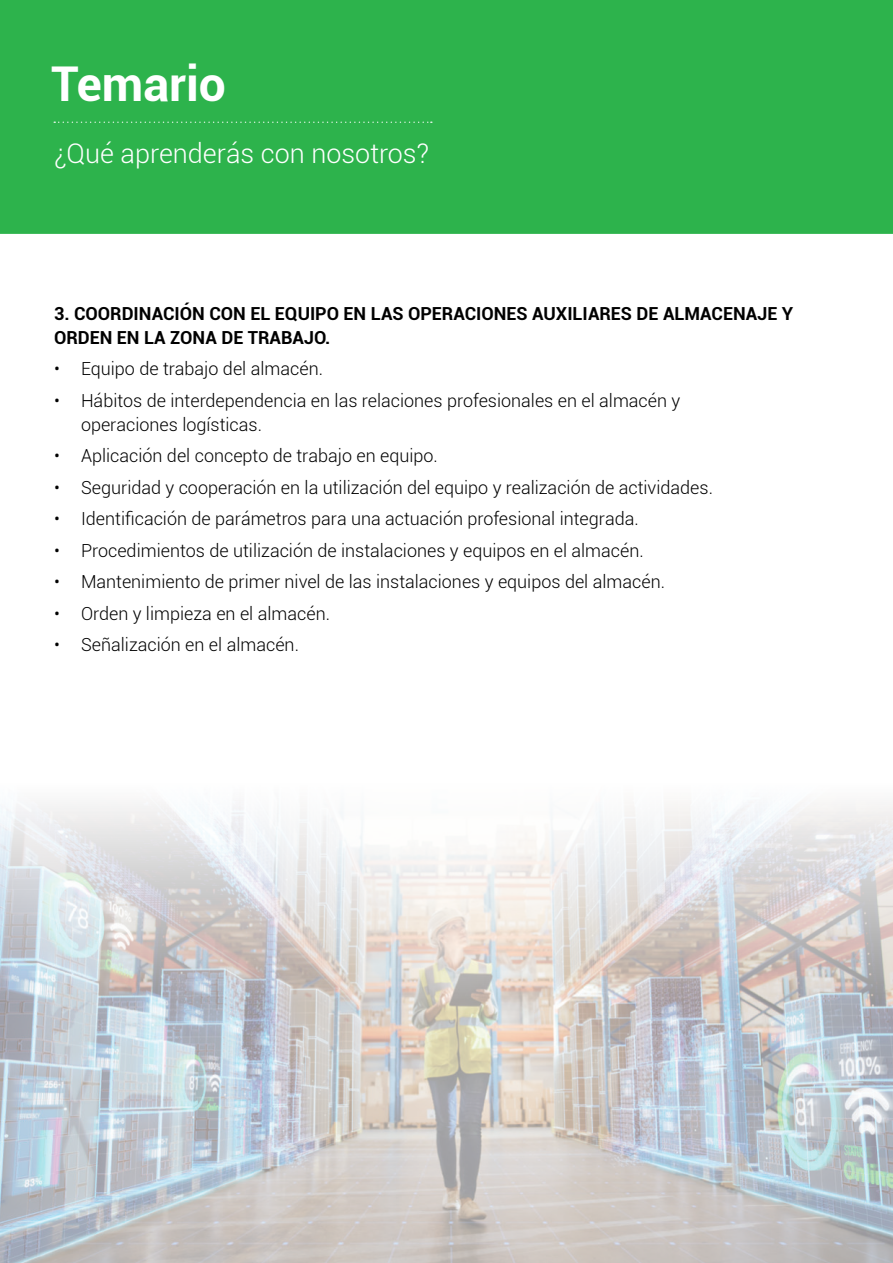
<style>
.page{position:relative;width:893px;height:1263px;background:#fff}
.page>*{position:absolute;margin:0;border:0;box-sizing:border-box;transform-origin:0 0}
.t1{font:700 48px "Roboto";color:#fff}
.t2{font:300 27px "Roboto";color:#fff}
.t3{font:300 18px/24px "Roboto";color:#000}
.t4{font:700 18px/24px "Roboto";color:#000}
</style>
<div class="page">
<div style="left:0;top:0;width:893px;height:234px;background:#2db34c"></div>
<svg style="left:54px;top:121px;width:378px;height:2px"></svg>
<img style="left:0;top:804px;width:893px;height:459px">
<h1 class="t1" style="left:51px;top:64px;width:176px">Temario</h1>
<h2 class="t2" style="left:54px;top:143px;width:376px">¿Qué aprenderás con nosotros?</h2>
<p class="t4" style="left:54px;top:303px;width:741px">3. COORDINACIÓN CON EL EQUIPO EN LAS OPERACIONES AUXILIARES DE ALMACENAJE Y<br>ORDEN EN LA ZONA DE TRABAJO.</p>
<p class="t3" style="left:54px;top:358px;width:270px">• Equipo de trabajo del almacén.</p>
<p class="t3" style="left:81px;top:390px;width:601px;text-indent:-27px">• Hábitos de interdependencia en las relaciones profesionales en el almacén y operaciones logísticas.</p>
<p class="t3" style="left:54px;top:445px;width:385px">• Aplicación del concepto de trabajo en equipo.</p>
<p class="t3" style="left:54px;top:477px;width:660px">• Seguridad y cooperación en la utilización del equipo y realización de actividades.</p>
<p class="t3" style="left:54px;top:508px;width:586px">• Identificación de parámetros para una actuación profesional integrada.</p>
<p class="t3" style="left:54px;top:540px;width:591px">• Procedimientos de utilización de instalaciones y equipos en el almacén.</p>
<p class="t3" style="left:54px;top:571px;width:612px">• Mantenimiento de primer nivel de las instalaciones y equipos del almacén.</p>
<p class="t3" style="left:54px;top:603px;width:277px">• Orden y limpieza en el almacén.</p>
<p class="t3" style="left:54px;top:634px;width:246px">• Señalización en el almacén.</p>
</div>
